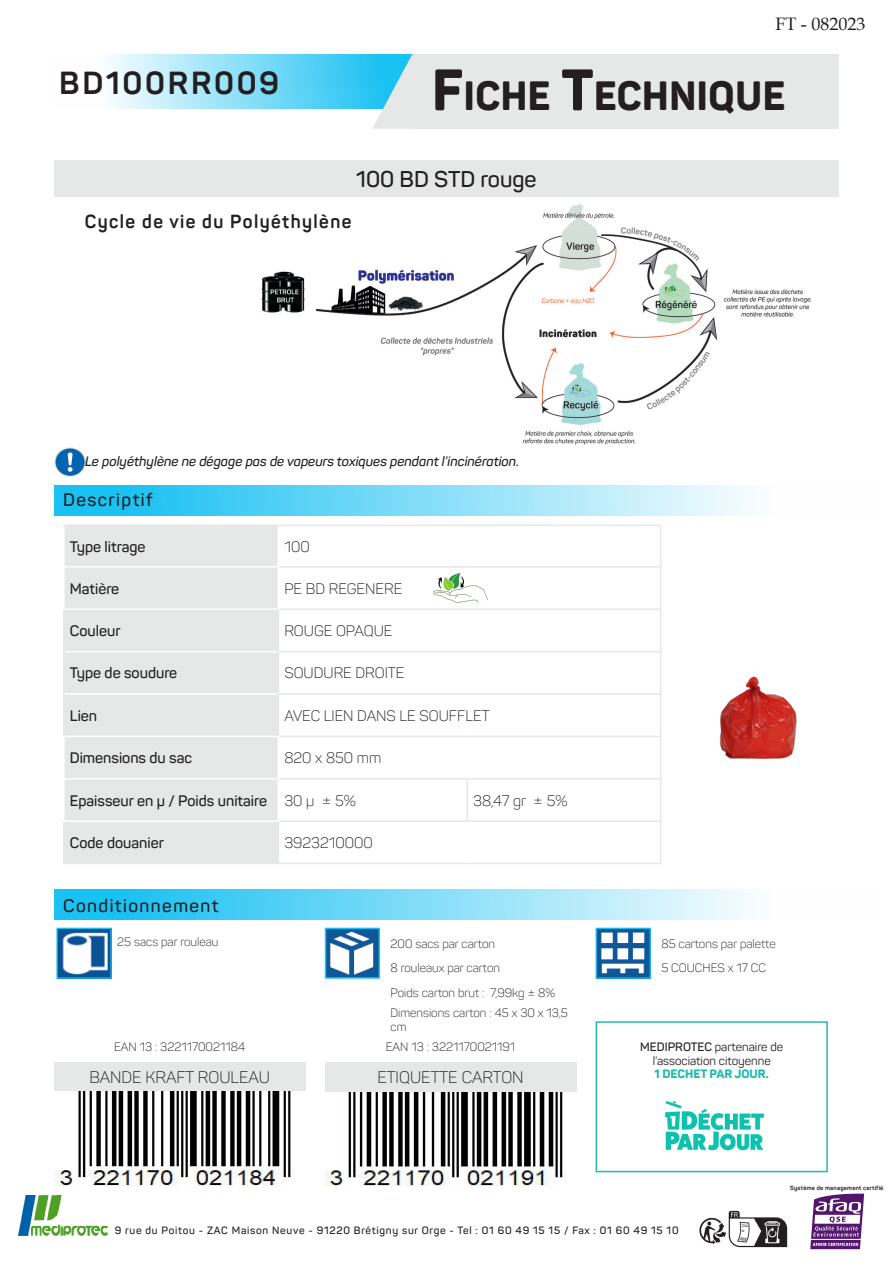
<style>
.page{position:relative;width:893px;height:1263px;background:#fff}
.page>*{position:absolute;margin:0;border:0;box-sizing:border-box;transform-origin:0 0}
.t1{font:800 40.35px "Panton";letter-spacing:.015em;color:#231f20;scale:.96 1}
.t2{font:700 31.5px "Panton";letter-spacing:.085em;color:#231f20}
.t3{font:600 22.5px "Panton";color:#231f20}
.t4{font:700 18.75px "Panton";letter-spacing:.08em;color:#231f20;scale:.96 1}
.t5{font:600 18px "Panton";letter-spacing:.08em;color:#231f20}
.t6{font:18px "Book Antiqua";color:#231f20}
.t7{font:300 16.5px "Panton";color:#231f20}
.t8{font:300 15px "Panton";color:#231f20}
.t9{font:600 15px "Panton";color:#231f20}
.t10{font:italic 600 13.5px "Panton";color:#231f20}
.t11{font:300 12px/14.4px "Panton";color:#231f20}
.t12{font:12px/13.5px "Panton";color:#231f20;text-align:center}
.t13{font:800 12px "Panton";color:#22bbab}
.t14{font:600 10.5px "Panton";letter-spacing:.07em;color:#231f20}
.t15{font:700 6px "Panton";letter-spacing:.03em;color:#231f20}
.s1{font-size:57.6px}
.s2{font-weight:600}
</style>
<div class="page">
<img style="left:261px;top:204px;width:551px;height:241px">
<div style="left:413px;top:54px;width:426px;height:75px;background:#e5e8e7"></div>
<svg style="left:107px;top:54px;width:265px;height:55px;background:#8ddff8"></svg>
<svg style="left:372px;top:54px;width:41px;height:75px;background:#8ad7ed"></svg>
<div style="left:54px;top:485px;width:826px;height:31px;background:linear-gradient(to right,#0abdf2,#fff)"></div>
<div style="left:54px;top:889px;width:826px;height:31px;background:linear-gradient(to right,#0abdf2,#fff)"></div>
<img style="left:18px;top:1196px;width:90px;height:39px">
<svg style="left:810px;top:1193px;width:54px;height:56px"></svg>
<hr style="left:811px;top:1239px;width:50px;height:1px;background:#fff">
<img style="left:54px;top:448px;width:31px;height:29px">
<div style="left:596px;top:1021px;width:232px;height:151px;border:2px solid #22bbab"></div>
<img style="left:58px;top:930px;width:52px;height:47px">
<div style="left:56px;top:928px;width:56px;height:51px;border:1px solid #1ac1f3"></div>
<img style="left:328px;top:931px;width:49px;height:45px">
<div style="left:325px;top:928px;width:55px;height:51px;border:2px solid #1ac1f3"></div>
<img style="left:598px;top:930px;width:51px;height:47px">
<div style="left:596px;top:928px;width:55px;height:51px;border:1px solid #1ac1f3"></div>
<div style="left:325px;top:1061px;width:251px;height:31px;background:#e5e8e7"></div>
<div style="left:54px;top:1061px;width:251px;height:31px;background:#e5e8e7"></div>
<img style="left:664px;top:1101px;width:101px;height:50px">
<img style="left:699px;top:1210px;width:89px;height:38px">
<div style="left:65px;top:526px;width:213px;height:337px;background:#e5e8e7"></div>
<hr style="left:278px;top:524px;width:189px;height:2px;background:#e5e8e7">
<hr style="left:467px;top:524px;width:194px;height:2px;background:#e5e8e7">
<hr style="left:660px;top:526px;width:1px;height:40px;background:#e5e8e7">
<hr style="left:279px;top:566px;width:188px;height:2px;background:#e5e8e7">
<hr style="left:467px;top:566px;width:194px;height:2px;background:#e5e8e7">
<hr style="left:660px;top:568px;width:1px;height:40px;background:#e5e8e7">
<hr style="left:279px;top:608px;width:188px;height:2px;background:#e5e8e7">
<hr style="left:467px;top:608px;width:194px;height:2px;background:#e5e8e7">
<hr style="left:660px;top:610px;width:1px;height:41px;background:#e5e8e7">
<hr style="left:278px;top:651px;width:189px;height:1px;background:#e5e8e7">
<hr style="left:467px;top:651px;width:194px;height:1px;background:#e5e8e7">
<hr style="left:660px;top:652px;width:1px;height:41px;background:#e5e8e7">
<hr style="left:278px;top:693px;width:189px;height:2px;background:#e5e8e7">
<hr style="left:467px;top:693px;width:194px;height:2px;background:#e5e8e7">
<hr style="left:660px;top:695px;width:1px;height:41px;background:#e5e8e7">
<hr style="left:279px;top:736px;width:188px;height:1px;background:#e5e8e7">
<hr style="left:467px;top:736px;width:194px;height:1px;background:#e5e8e7">
<hr style="left:660px;top:737px;width:1px;height:41px;background:#e5e8e7">
<hr style="left:279px;top:778px;width:188px;height:1px;background:#e5e8e7">
<hr style="left:279px;top:820px;width:188px;height:2px;background:#e5e8e7">
<hr style="left:278px;top:863px;width:189px;height:1px;background:#e5e8e7">
<hr style="left:467px;top:863px;width:194px;height:1px;background:#e5e8e7">
<hr style="left:63px;top:608px;width:216px;height:2px;background:#fff">
<hr style="left:65px;top:651px;width:213px;height:1px;background:#fff">
<hr style="left:65px;top:693px;width:213px;height:2px;background:#fff">
<hr style="left:63px;top:736px;width:216px;height:1px;background:#fff">
<hr style="left:467px;top:820px;width:194px;height:2px;background:#e5e8e7">
<hr style="left:467px;top:778px;width:194px;height:1px;background:#e5e8e7">
<hr style="left:466px;top:779px;width:2px;height:41px;background:#e5e8e7">
<hr style="left:660px;top:779px;width:1px;height:41px;background:#e5e8e7">
<hr style="left:660px;top:822px;width:1px;height:41px;background:#e5e8e7">
<hr style="left:63px;top:524px;width:215px;height:2px;background:#e5e8e7">
<hr style="left:63px;top:610px;width:2px;height:42px;background:#e5e8e7">
<hr style="left:278px;top:610px;width:1px;height:41px;background:#e5e8e7">
<hr style="left:63px;top:652px;width:2px;height:42px;background:#e5e8e7">
<hr style="left:278px;top:652px;width:1px;height:41px;background:#e5e8e7">
<hr style="left:63px;top:694px;width:2px;height:42px;background:#e5e8e7">
<hr style="left:278px;top:695px;width:1px;height:41px;background:#e5e8e7">
<hr style="left:63px;top:822px;width:2px;height:41px;background:#e5e8e7">
<hr style="left:278px;top:822px;width:1px;height:41px;background:#e5e8e7">
<hr style="left:63px;top:863px;width:215px;height:1px;background:#e5e8e7">
<hr style="left:63px;top:820px;width:216px;height:2px;background:#fff">
<hr style="left:63px;top:566px;width:216px;height:2px;background:#fff">
<hr style="left:63px;top:778px;width:216px;height:1px;background:#fff">
<div style="left:54px;top:160px;width:785px;height:37px;background:#e5e8e7"></div>
<img style="left:54px;top:1092px;width:239px;height:94px">
<img style="left:325px;top:1092px;width:238px;height:94px">
<img style="left:719px;top:676px;width:78px;height:83px">
<img style="left:434px;top:574px;width:54px;height:28px">
<p class="t2" style="left:59px;top:63px;width:221px">BD100RR009</p>
<p class="t6" style="left:775px;top:11px;width:92px">FT - 082023</p>
<h1 class="t1" style="left:432px;top:71px;width:369px"><span class="s1">F</span>ICHE <span class="s1">T</span>ECHNIQUE</h1>
<p class="t3" style="left:356px;top:165px;width:182px">100 BD STD rouge</p>
<h3 class="t4" style="left:85px;top:209px;width:279px">Cycle de vie du Polyéthylène</h3>
<p class="t10" style="left:85px;top:452px;width:436px">Le polyéthylène ne dégage pas de vapeurs toxiques pendant l’incinération.</p>
<h3 class="t5" style="left:63px;top:489px;width:91px">Descriptif</h3>
<p class="t9" style="left:70px;top:537px;width:77px">Type litrage</p>
<p class="t8" style="left:284px;top:537px;width:27px">100</p>
<p class="t9" style="left:70px;top:579px;width:51px">Matière</p>
<p class="t8" style="left:284px;top:579px;width:119px">PE BD REGENERE</p>
<p class="t9" style="left:70px;top:621px;width:52px">Couleur</p>
<p class="t8" style="left:284px;top:622px;width:110px">ROUGE OPAQUE</p>
<p class="t9" style="left:70px;top:664px;width:109px">Type de soudure</p>
<p class="t8" style="left:284px;top:664px;width:121px">SOUDURE DROITE</p>
<p class="t9" style="left:70px;top:706px;width:29px">Lien</p>
<p class="t8" style="left:284px;top:706px;width:207px">AVEC LIEN DANS LE SOUFFLET</p>
<p class="t9" style="left:70px;top:748px;width:124px">Dimensions du sac</p>
<p class="t8" style="left:284px;top:749px;width:98px">820 x 850 mm</p>
<p class="t9" style="left:70px;top:791px;width:199px">Epaisseur en µ / Poids unitaire</p>
<p class="t8" style="left:284px;top:791px;width:73px">30 µ ± 5%</p>
<p class="t8" style="left:473px;top:791px;width:96px">38,47 gr ± 5%</p>
<p class="t9" style="left:70px;top:833px;width:96px">Code douanier</p>
<p class="t8" style="left:284px;top:833px;width:90px">3923210000</p>
<h3 class="t5" style="left:63px;top:894px;width:157px">Conditionnement</h3>
<p class="t11" style="left:117px;top:935px;width:103px">25 sacs par rouleau</p>
<p class="t11" style="left:391px;top:937px;width:106px">200 sacs par carton</p>
<p class="t11" style="left:391px;top:986px;width:166px">Poids carton brut : 7,99kg ± 8%</p>
<p class="t11" style="left:391px;top:1005px;width:179px">Dimensions carton : 45 x 30 x 13,5 cm</p>
<p class="t11" style="left:661px;top:937px;width:116px">85 cartons par palette</p>
<p class="t11" style="left:391px;top:961px;width:111px">8 rouleaux par carton</p>
<p class="t11" style="left:661px;top:961px;width:106px">5 COUCHES x 17 CC</p>
<p class="t11" style="left:114px;top:1039px;width:133px">EAN 13 : 3221170021184</p>
<p class="t11" style="left:386px;top:1039px;width:131px">EAN 13 : 3221170021191</p>
<h3 class="t7" style="left:89px;top:1067px;width:182px">BANDE KRAFT ROULEAU</h3>
<h3 class="t7" style="left:377px;top:1067px;width:148px">ETIQUETTE CARTON</h3>
<p class="t12" style="left:640px;top:1040px;width:144px"><span class="s2">MEDIPROTEC</span> partenaire de l’association citoyenne</p>
<p class="t13" style="left:655px;top:1066px;width:116px">1 DECHET PAR JOUR.</p>
<p class="t15" style="left:790px;top:1184px;width:95px">Système de management certifié</p>
<p class="t14" style="left:115px;top:1223px;width:565px">9 rue du Poitou - ZAC Maison Neuve - 91220 Brétigny sur Orge - Tel : 01 60 49 15 15 / Fax : 01 60 49 15 10</p>
</div>
